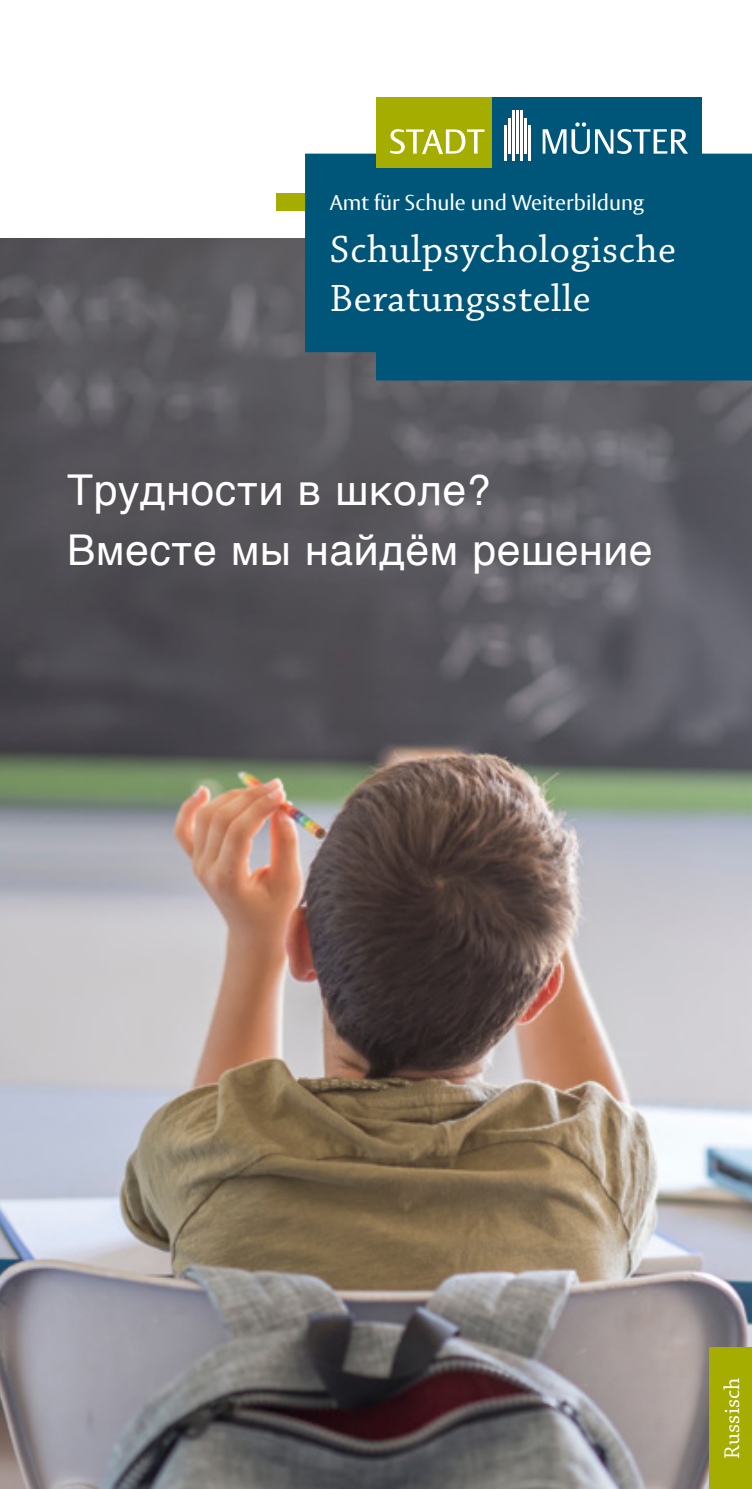
<style>
.page{position:relative;width:752px;height:1489px;background:#fff}
.page>*{position:absolute;margin:0;border:0;box-sizing:border-box;transform-origin:0 0}
.t1{font:42.5px/60.5px "Helvetica";letter-spacing:.015em;color:#fff}
.t2{font:40px/48.5px "Chaparral Pro";letter-spacing:.015em;color:#fff}
.t3{font:22.5px "Chaparral Pro";letter-spacing:.01em;color:#fff}
.t4{font:21.25px "Vesta Pro";color:#fff}
</style>
<div class="page">
<img style="left:0;top:239px;width:751px;height:1249px">
<div style="left:305px;top:154px;width:446px;height:226px;background:#005679"></div>
<div style="left:276px;top:193px;width:29px;height:17px;background:#a4ad00"></div>
<div style="left:376px;top:97px;width:116px;height:71px;background:#a4ad00"></div>
<div style="left:492px;top:97px;width:210px;height:71px;background:#005679"></div>
<hr style="left:504px;top:125px;width:2px;height:36px;background:#fff">
<hr style="left:508px;top:118px;width:2px;height:36px;background:#fff">
<hr style="left:512px;top:110px;width:2px;height:51px;background:#fff">
<hr style="left:516px;top:110px;width:2px;height:44px;background:#fff">
<hr style="left:520px;top:110px;width:2px;height:51px;background:#fff">
<hr style="left:524px;top:118px;width:2px;height:36px;background:#fff">
<hr style="left:528px;top:125px;width:2px;height:36px;background:#fff">
<svg style="left:390px;top:129px;width:94px;height:25px"></svg>
<svg style="left:542px;top:122px;width:145px;height:32px"></svg>
<div style="left:709px;top:1346px;width:42px;height:142px;background:#a4ad00"></div>
<p class="t4" style="left:330px;top:190px;width:316px">Amt für Schule und Weiterbildung</p>
<p class="t2" style="left:330px;top:227px;width:347px">Schulpsychologische<br>Beratungsstelle</p>
<p class="t1" style="left:67px;top:460px;width:586px">Трудности в школе?<br>Вместе мы найдём решение</p>
<p class="t3" style="left:719px;top:1458px;width:83px;rotate:-90deg">Russisch</p>
</div>
